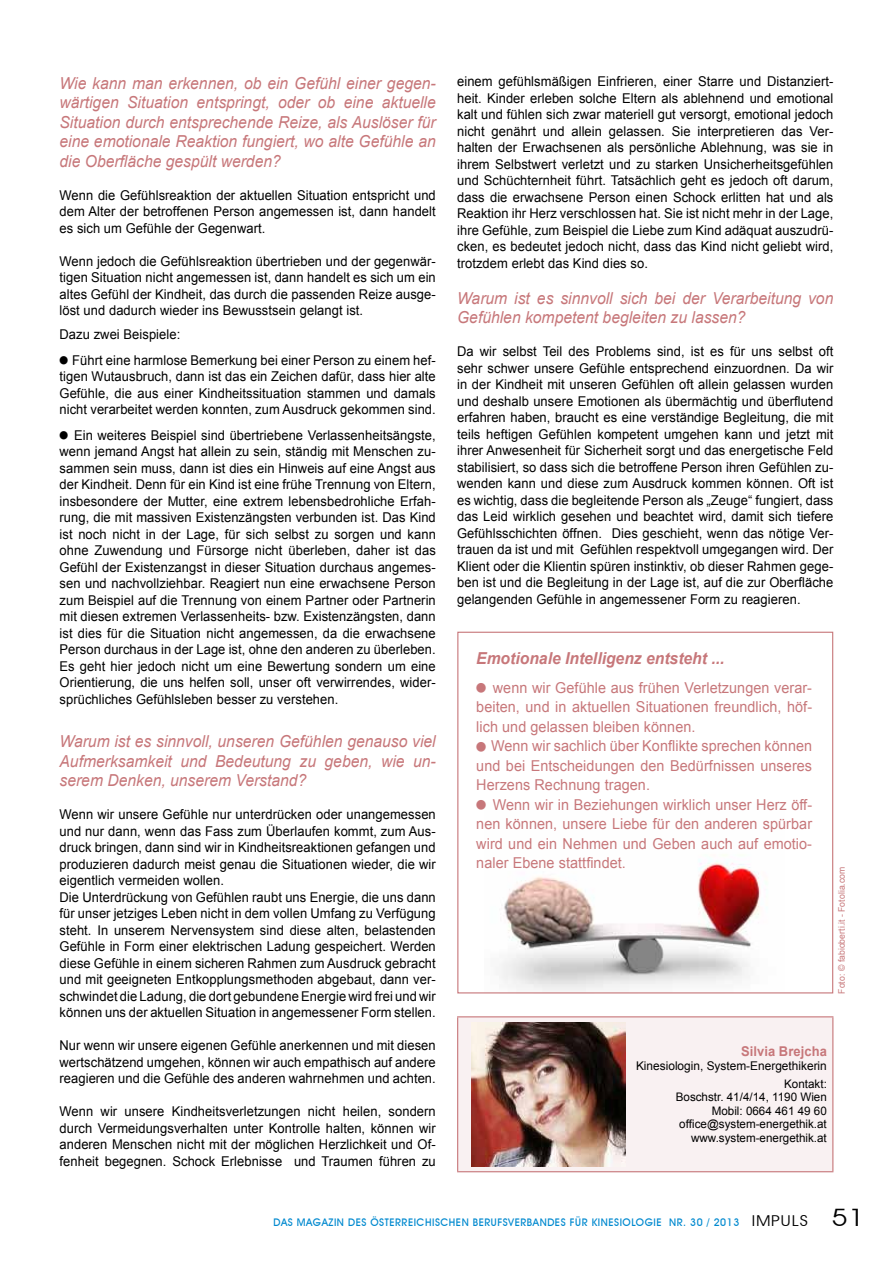
<style>
.page{position:relative;width:893px;height:1263px;background:#fff}
.page>*{position:absolute;margin:0;border:0;box-sizing:border-box;transform-origin:0 0}
.t1{font:italic 16.5px/19.5px "Arial";color:#c7777a;text-align:justify;scale:.95 1}
.t2{font:italic 700 16.5px "Arial";color:#c7777a;scale:.95 1}
.t3{font:15px/19.5px "Arial";letter-spacing:.005em;color:#c7777a;text-align:justify;scale:.96 1}
.t4{font:13.5px/16.5px "Arial";letter-spacing:.005em;color:#000;text-align:justify;scale:.96 1}
.t5{font:700 13.5px "Arial";letter-spacing:.005em;color:#c7777a;scale:.96 1}
.t6{font:12px "Arial";color:#000}
.t7{font:11.7px/13.5px "Arial";color:#000;text-align:right}
.t8{font:500 10.5px "Avant Garde IT Cby BT";letter-spacing:.05em;color:#0089cf}
.t9{font:9px "Arial";letter-spacing:.005em;color:#c7777a;scale:.96 1}
.s1{font-weight:400;font-size:15px;color:#000}
.s2{font-weight:400;font-size:24px;color:#000}
</style>
<div class="page">
<img style="left:485px;top:855px;width:300px;height:139px">
<div style="left:457px;top:632px;width:376px;height:361px;border:1px solid #c7777a"></div>
<div style="left:458px;top:1017px;width:375px;height:155px;background:#f9f1f2"></div>
<hr style="left:457px;top:1016px;width:376px;height:1px;background:#c7777a">
<hr style="left:457px;top:1017px;width:1px;height:154px;background:#c7777a">
<hr style="left:832px;top:1017px;width:1px;height:154px;background:#c7777a">
<hr style="left:457px;top:1171px;width:376px;height:1px;background:#c7777a">
<img style="left:471px;top:1022px;width:154px;height:144px">
<p class="t1" style="left:60px;top:73px;width:398px">Wie kann man erkennen, ob ein Gefühl einer gegen&shy;wärtigen Situation entspringt, oder ob eine aktuelle Situation durch entsprechende Reize, als Auslöser für eine emotionale Reaktion fungiert, wo alte Gefühle an die Oberfläche gespült werden?</p>
<p class="t4" style="left:60px;top:187px;width:393px">Wenn die Gefühlsreaktion der aktuellen Situation entspricht und dem Alter der betroffenen Person angemessen ist, dann handelt es sich um Gefühle der Gegenwart.</p>
<p class="t4" style="left:60px;top:253px;width:393px">Wenn jedoch die Gefühlsreaktion übertrieben und der gegenwär&shy;tigen Situation nicht angemessen ist, dann handelt es sich um ein altes Gefühl der Kindheit, das durch die passenden Reize ausge&shy;löst und dadurch wieder ins Bewusstsein gelangt ist.</p>
<p class="t4" style="left:60px;top:326px;width:127px">Dazu zwei Beispiele:</p>
<p class="t4" style="left:60px;top:352px;width:393px">● Führt eine harmlose Bemerkung bei einer Person zu einem hef&shy;tigen Wutausbruch, dann ist das ein Zeichen dafür, dass hier alte Gefühle, die aus einer Kindheitssituation stammen und damals nicht verarbeitet werden konnten, zum Ausdruck gekommen sind.</p>
<p class="t4" style="left:60px;top:427px;width:393px">● Ein weiteres Beispiel sind übertriebene Verlassenheitsängste, wenn jemand Angst hat allein zu sein, ständig mit Menschen zu&shy;sammen sein muss, dann ist dies ein Hinweis auf eine Angst aus der Kindheit. Denn für ein Kind ist eine frühe Trennung von Eltern, insbesondere der Mutter, eine extrem lebensbedrohliche Erfah&shy;rung, die mit massiven Existenzängsten verbunden ist. Das Kind ist noch nicht in der Lage, für sich selbst zu sorgen und kann ohne Zuwendung und Fürsorge nicht überleben, daher ist das Gefühl der Existenzangst in dieser Situation durchaus angemes&shy;sen und nachvollziehbar. Reagiert nun eine erwachsene Person zum Beispiel auf die Trennung von einem Partner oder Partnerin mit diesen extremen Verlassenheits- bzw. Existenzängsten, dann ist dies für die Situation nicht angemessen, da die erwachsene Person durchaus in der Lage ist, ohne den anderen zu überleben.<br>Es geht hier jedoch nicht um eine Bewertung sondern um eine Orientierung, die uns helfen soll, unser oft verwirrendes, wider&shy;sprüchliches Gefühlsleben besser zu verstehen.</p>
<p class="t1" style="left:60px;top:732px;width:398px">Warum ist es sinnvoll, unseren Gefühlen genauso viel Aufmerksamkeit und Bedeutung zu geben, wie un&shy;serem Denken, unserem Verstand?</p>
<p class="t4" style="left:60px;top:806px;width:393px;text-align:left">Wenn wir unsere Gefühle nur unterdrücken oder unangemessen und nur dann, wenn das Fass zum Überlaufen kommt, zum Aus&shy;druck bringen, dann sind wir in Kindheitsreaktionen gefangen und produzieren dadurch meist genau die Situationen wieder, die wir eigentlich vermeiden wollen.<br>Die Unterdrückung von Gefühlen raubt uns Energie, die uns dann für unser jetziges Leben nicht in dem vollen Umfang zu Verfügung steht. In unserem Nervensystem sind diese alten, belastenden Gefühle in Form einer elektrischen Ladung gespeichert. Werden diese Gefühle in einem sicheren Rahmen zum Ausdruck gebracht und mit geeigneten Entkopplungsmethoden abgebaut, dann ver&shy;schwindet die Ladung, die dort gebundene Energie wird frei und wir können uns der aktuellen Situation in angemessener Form stellen.</p>
<p class="t4" style="left:60px;top:1037px;width:393px">Nur wenn wir unsere eigenen Gefühle anerkennen und mit diesen wertschätzend umgehen, können wir auch empathisch auf andere reagieren und die Gefühle des anderen wahrnehmen und achten.</p>
<p class="t4" style="left:60px;top:1103px;width:393px">Wenn wir unsere Kindheitsverletzungen nicht heilen, sondern durch Vermeidungsverhalten unter Kontrolle halten, können wir anderen Menschen nicht mit der möglichen Herzlichkeit und Of&shy;fenheit begegnen. Schock Erlebnisse und Traumen führen zu</p>
<p class="t4" style="left:457px;top:73px;width:393px">einem gefühlsmäßigen Einfrieren, einer Starre und Distanziert&shy;heit. Kinder erleben solche Eltern als ablehnend und emotional kalt und fühlen sich zwar materiell gut versorgt, emotional jedoch nicht genährt und allein gelassen. Sie interpretieren das Ver&shy;halten der Erwachsenen als persönliche Ablehnung, was sie in ihrem Selbstwert verletzt und zu starken Unsicherheitsgefühlen und Schüchternheit führt. Tatsächlich geht es jedoch oft darum, dass die erwachsene Person einen Schock erlitten hat und als Reaktion ihr Herz verschlossen hat. Sie ist nicht mehr in der Lage, ihre Gefühle, zum Beispiel die Liebe zum Kind adäquat auszudrü&shy;cken, es bedeutet jedoch nicht, dass das Kind nicht geliebt wird, trotzdem erlebt das Kind dies so.</p>
<p class="t1" style="left:457px;top:289px;width:398px">Warum ist es sinnvoll sich bei der Verarbeitung von<br>Gefühlen kompetent begleiten zu lassen?</p>
<p class="t4" style="left:457px;top:344px;width:393px">Da wir selbst Teil des Problems sind, ist es für uns selbst oft sehr schwer unsere Gefühle entsprechend einzuordnen. Da wir in der Kindheit mit unseren Gefühlen oft allein gelassen wurden und deshalb unsere Emotionen als übermächtig und überflutend erfahren haben, braucht es eine verständige Begleitung, die mit teils heftigen Gefühlen kompetent umgehen kann und jetzt mit ihrer Anwesenheit für Sicherheit sorgt und das energetische Feld stabilisiert, so dass sich die betroffene Person ihren Gefühlen zu&shy;wenden kann und diese zum Ausdruck kommen können. Oft ist es wichtig, dass die begleitende Person als „Zeuge“ fungiert, dass das Leid wirklich gesehen und beachtet wird, damit sich tiefere Gefühlsschichten öffnen. Dies geschieht, wenn das nötige Ver&shy;trauen da ist und mit Gefühlen respektvoll umgegangen wird. Der Klient oder die Klientin spüren instinktiv, ob dieser Rahmen gege&shy;ben ist und die Begleitung in der Lage ist, auf die zur Oberfläche gelangenden Gefühle in angemessener Form zu reagieren.</p>
<p class="t2" style="left:476px;top:647px;width:263px">Emotionale Intelligenz entsteht ...</p>
<p class="t3" style="left:476px;top:678px;width:351px">● wenn wir Gefühle aus frühen Verletzungen verar&shy;beiten, und in aktuellen Situationen freundlich, höf&shy;lich und gelassen bleiben können.</p>
<p class="t3" style="left:476px;top:736px;width:351px">● Wenn wir sachlich über Konflikte sprechen können und bei Entscheidungen den Bedürfnissen unseres Herzens Rechnung tragen.</p>
<p class="t3" style="left:476px;top:795px;width:351px">● Wenn wir in Beziehungen wirklich unser Herz öff&shy;nen können, unsere Liebe für den anderen spürbar wird und ein Nehmen und Geben auch auf emotio&shy;naler Ebene stattfindet.</p>
<p class="t9" style="left:836px;top:994px;width:134px;rotate:-90deg">Foto: © fabioberti.it - Fotolia.com</p>
<p class="t5" style="left:741px;top:1043px;width:91px">Silvia Brejcha</p>
<p class="t6" style="left:636px;top:1058px;width:192px">Kinesiologin, System-Energethikerin</p>
<p class="t7" style="left:676px;top:1077px;width:153px">Kontakt:<br>Boschstr. 41/4/14, 1190 Wien<br>Mobil: 0664 461 49 60 office@system-energethik.at www.system-energethik.at</p>
<p class="t8" style="left:274px;top:1216px;width:593px">DAS MAGAZIN DES ÖSTERREICHISCHEN BERUFSVERBANDES FÜR KINESIOLOGIE NR. 30 / 2013 <span class="s1">IMPULS</span> <span class="s2">51</span></p>
</div>
